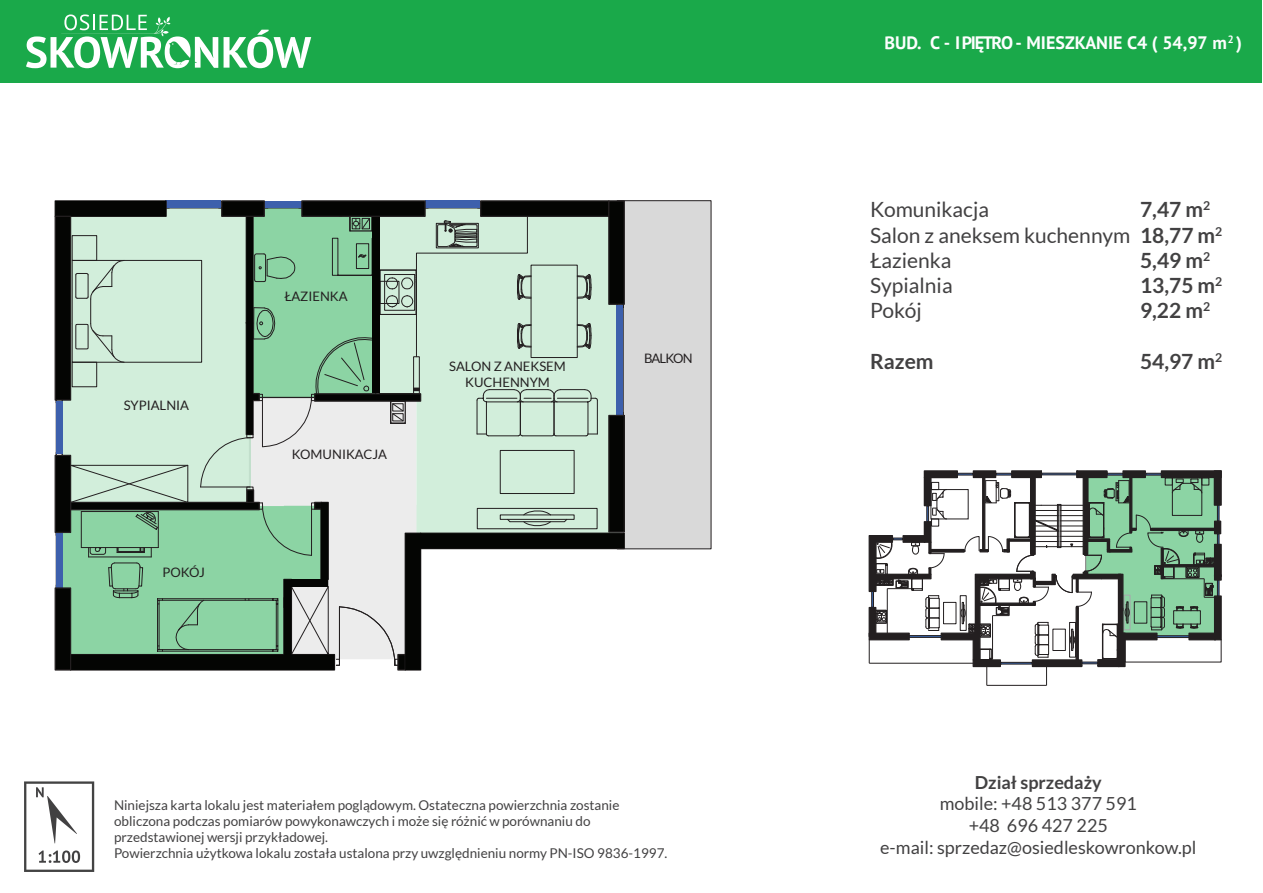
<style>
.page{position:relative;width:1263px;height:893px;background:#fff}
.page>*{position:absolute;margin:0;border:0;box-sizing:border-box;transform-origin:0 0}
.t1{font:21px/25.2px "Lato";color:#424142}
.t2{font:700 21px "Lato";color:#424142}
.t3{font:18px/21.6px "Lato";color:#424142;text-align:center}
.t4{font:700 18px "PT Sans";color:#fdfefe}
.t5{font:700 18px "Lato";color:#424142}
.t6{font:13.5px/16.2px "Lato";color:#424142}
.t7{font:13.05px/15.6px "Lato";color:#231f20;text-align:center}
.s1{font-weight:700}
</style>
<div class="page">
<div style="left:624px;top:201px;width:87px;height:348px;background:#d9d9d9"></div>
<div style="left:1px;top:0;width:1261px;height:82px;background:#1aa94a"></div>
<svg style="left:224px;top:30px;width:87px;height:38px"></svg>
<svg style="left:26px;top:14px;width:192px;height:54px"></svg>
<svg style="left:24px;top:781px;width:70px;height:91px"></svg>
<div style="left:480px;top:200px;width:129px;height:17px;background:#5a5858"></div>
<div style="left:55px;top:200px;width:112px;height:17px;border:1px solid #231f20"></div>
<div style="left:221px;top:200px;width:44px;height:17px;border:1px solid #231f20"></div>
<div style="left:301px;top:200px;width:125px;height:17px;border:1px solid #231f20"></div>
<svg style="left:608px;top:200px;width:17px;height:105px"></svg>
<div style="left:608px;top:415px;width:17px;height:118px;border:1px solid #231f20"></div>
<svg style="left:55px;top:201px;width:569px;height:469px;background:#acc7b6"></svg>
<div style="left:55px;top:216px;width:16px;height:185px;border:1px solid #231f20"></div>
<div style="left:1161px;top:470px;width:61px;height:8px;background:#5d5a5b"></div>
<svg style="left:1214px;top:470px;width:8px;height:36px"></svg>
<svg style="left:1214px;top:544px;width:8px;height:33px"></svg>
<svg style="left:1122px;top:470px;width:24px;height:1px"></svg>
<div style="left:1214px;top:595px;width:8px;height:45px;background:#494647"></div>
<div style="left:868px;top:633px;width:42px;height:7px;background:#a8a7a7"></div>
<svg style="left:868px;top:607px;width:1px;height:30px"></svg>
<div style="left:868px;top:535px;width:8px;height:57px;background:#a8a7a7"></div>
<div style="left:924px;top:470px;width:34px;height:8px;background:#5d5a5b"></div>
<div style="left:973px;top:470px;width:23px;height:8px;background:#5d5a5b"></div>
<div style="left:1011px;top:470px;width:31px;height:8px;background:#5d5a5b"></div>
<svg style="left:1076px;top:470px;width:31px;height:1px"></svg>
<hr style="left:987px;top:685px;width:59px;height:1px;background:#231f20">
<svg style="left:869px;top:471px;width:352px;height:214px"></svg>
<hr style="left:869px;top:663px;width:104px;height:1px;background:#231f20">
<div style="left:617px;top:200px;width:94px;height:349px;border:1px solid #231f20"></div>
<p class="t7" style="left:124px;top:397px;width:67px">SYPIALNIA</p>
<p class="t7" style="left:162px;top:565px;width:44px">POKÓJ</p>
<p class="t7" style="left:284px;top:289px;width:65px">ŁAZIENKA</p>
<p class="t7" style="left:292px;top:447px;width:97px">KOMUNIKACJA</p>
<p class="t7" style="left:449px;top:358px;width:118px">SALON Z ANEKSEM<br>KUCHENNYM</p>
<p class="t7" style="left:644px;top:350px;width:50px">BALKON</p>
<p class="t6" style="left:114px;top:797px;width:555px">Niniejsza karta lokalu jest materiałem poglądowym. Ostateczna powierzchnia zostanie obliczona podczas pomiarów powykonawczych i może się różnić w porównaniu do przedstawionej wersji przykładowej.<br>Powierzchnia użytkowa lokalu została ustalona przy uwzględnieniu normy PN-ISO 9836-1997.</p>
<h2 class="t4" style="left:884px;top:31px;width:359px">BUD. C - I PIĘTRO- MIESZKANIE C4 ( 54,97 m<sup>2</sup> )</h2>
<h1 class="t1" style="left:870px;top:197px;width:354px;text-indent:270px"><span class="s1">7,47 m</span><sup>2<br></sup>Salon z aneksem kuchennym <span class="s1">18,77 m</span><sup>2<br></sup>Łazienka</h1>
<h1 class="t1" style="left:870px;top:197px;width:121px">Komunikacja</h1>
<h1 class="t2" style="left:1140px;top:248px;width:72px">5,49 m<sup>2</sup></h1>
<h1 class="t1" style="left:870px;top:273px;width:84px">Sypialnia</h1>
<h1 class="t2" style="left:1140px;top:273px;width:84px">13,75 m<sup>2</sup></h1>
<h1 class="t1" style="left:870px;top:298px;width:53px">Pokój</h1>
<h1 class="t2" style="left:1140px;top:299px;width:72px">9,22 m<sup>2</sup></h1>
<h1 class="t2" style="left:870px;top:349px;width:65px">Razem</h1>
<h1 class="t2" style="left:1140px;top:349px;width:84px">54,97 m<sup>2</sup></h1>
<h2 class="t5" style="left:975px;top:772px;width:128px">Dział sprzedaży</h2>
<h2 class="t3" style="left:880px;top:793px;width:318px">mobile: +48 513 377 591<br>+48 696 427 225<br>e-mail: sprzedaz@osiedleskowronkow.pl</h2>
</div>
